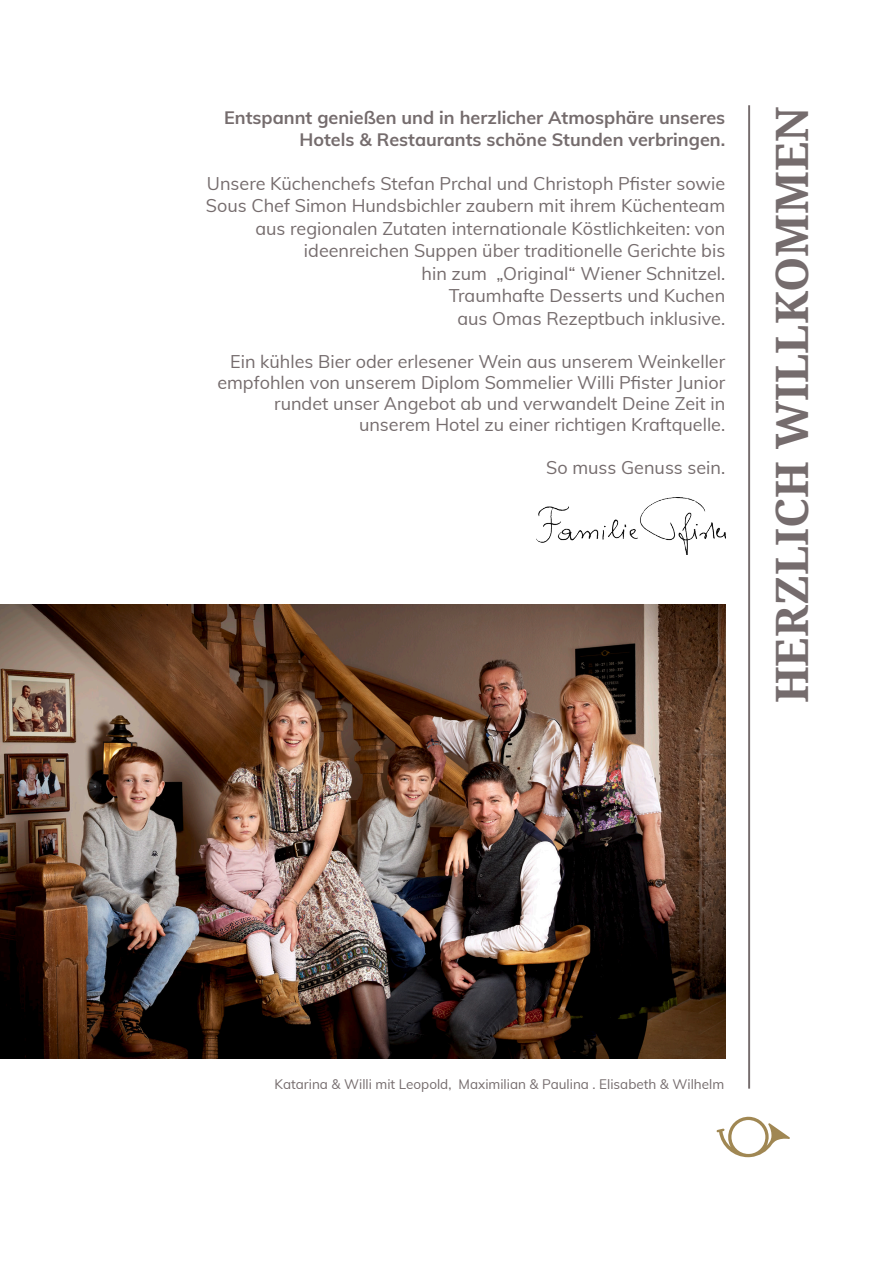
<style>
.page{position:relative;width:893px;height:1263px;background:#fff}
.page>*{position:absolute;margin:0;border:0;box-sizing:border-box;transform-origin:0 0}
.t1{font:700 45px "Noto Serif";color:#756c6d}
.t2{font:18px "Muli";color:#756c6d}
.t3{font:700 18px "Muli";color:#756c6d}
.t4{font:13.5px "Muli";color:#756c6d}
</style>
<div class="page">
<hr style="left:748px;top:105px;width:2px;height:984px;background:#756c6d">
<svg style="left:717px;top:1117px;width:73px;height:40px"></svg>
<img style="left:0;top:604px;width:725px;height:455px">
<img style="left:536px;top:497px;width:189px;height:57px">
<p class="t3" style="left:224px;top:105px;width:503px">Entspannt genießen und in herzlicher Atmosphäre unseres</p>
<p class="t3" style="left:300px;top:126px;width:427px">Hotels &amp; Restaurants schöne Stunden verbringen.</p>
<p class="t2" style="left:207px;top:170px;width:520px">Unsere Küchenchefs Stefan Prchal und Christoph Pfister sowie</p>
<p class="t2" style="left:206px;top:193px;width:521px">Sous Chef Simon Hundsbichler zaubern mit ihrem Küchenteam</p>
<p class="t2" style="left:255px;top:215px;width:471px">aus regionalen Zutaten internationale Köstlichkeiten: von</p>
<p class="t2" style="left:304px;top:238px;width:423px">ideenreichen Suppen über traditionelle Gerichte bis</p>
<p class="t2" style="left:422px;top:260px;width:305px">hin zum „Original“ Wiener Schnitzel.</p>
<p class="t2" style="left:449px;top:283px;width:278px">Traumhafte Desserts und Kuchen</p>
<p class="t2" style="left:457px;top:305px;width:269px">aus Omas Rezeptbuch inklusive.</p>
<p class="t2" style="left:230px;top:348px;width:497px">Ein kühles Bier oder erlesener Wein aus unserem Weinkeller</p>
<p class="t2" style="left:217px;top:369px;width:509px">empfohlen von unserem Diplom Sommelier Willi Pfister Junior</p>
<p class="t2" style="left:274px;top:391px;width:453px">rundet unser Angebot ab und verwandelt Deine Zeit in</p>
<p class="t2" style="left:359px;top:412px;width:368px">unserem Hotel zu einer richtigen Kraftquelle.</p>
<p class="t2" style="left:546px;top:455px;width:181px">So muss Genuss sein.</p>
<p class="t1" style="left:760px;top:703px;width:599px;rotate:-90deg">HERZLICH WILLKOMMEN</p>
<p class="t4" style="left:274px;top:1074px;width:451px">Katarina &amp; Willi mit Leopold, Maximilian &amp; Paulina . Elisabeth &amp; Wilhelm</p>
</div>
